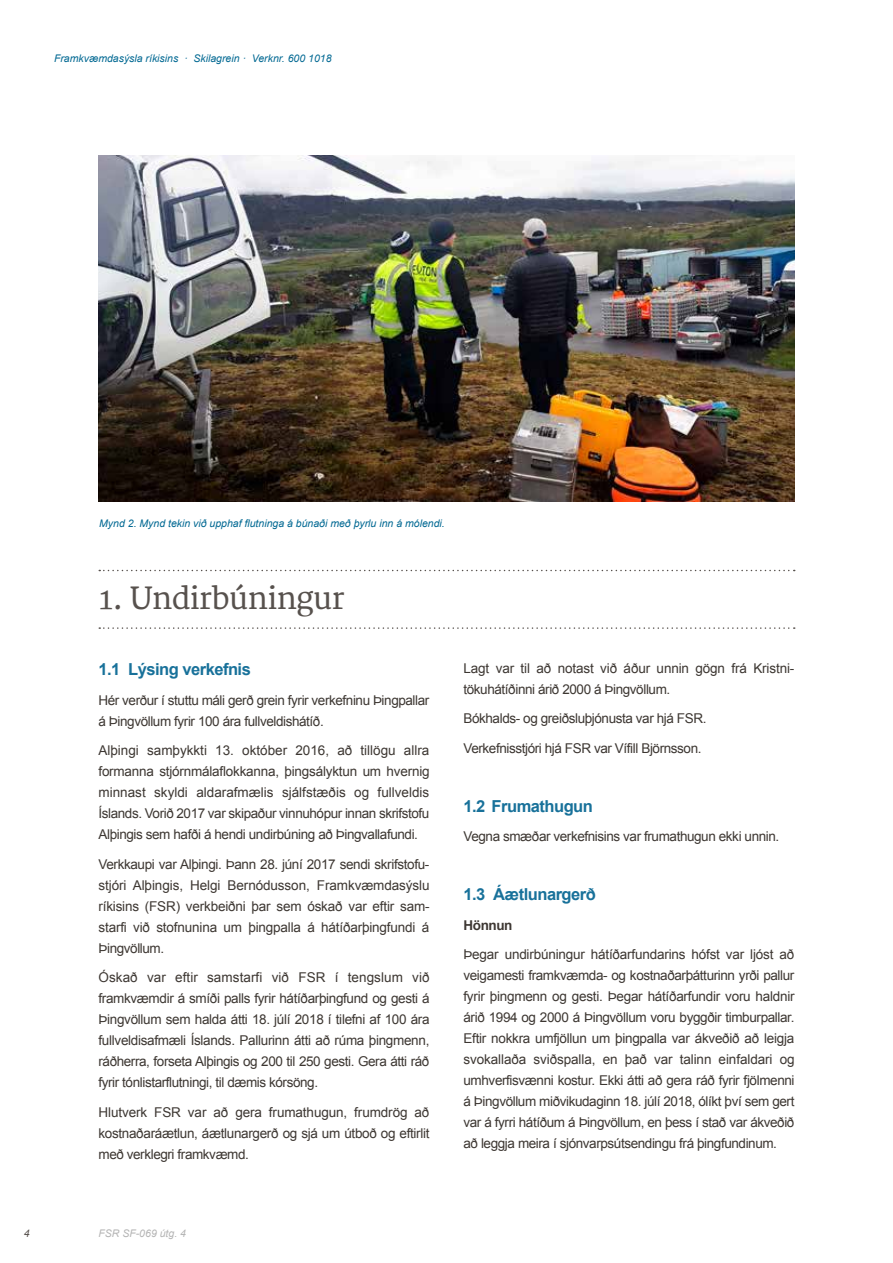
<style>
.page{position:relative;width:893px;height:1263px;background:#fff}
.page>*{position:absolute;margin:0;border:0;box-sizing:border-box;transform-origin:0 0}
.t1{font:30px "Merriweather";color:#57514d}
.t2{font:700 16.5px "Arial";letter-spacing:-.03em;color:#18719a}
.t3{font:13.5px/21px "Arial";letter-spacing:-.03em;color:#3d3732;text-align:justify}
.t4{font:13.5px/21px "Arial";letter-spacing:-.01em;color:#3d3732}
.t5{font:700 13.5px "Arial";letter-spacing:-.03em;color:#3d3732}
.t6{font:italic 10.5px "Arial";color:#006892}
.t7{font:italic 10.5px "Arial";color:#b4b4b4}
.t8{font:italic 10.5px "Arial";color:#57514d}
</style>
<div class="page">
<svg style="left:99px;top:627px;width:696px;height:2px"></svg>
<svg style="left:99px;top:570px;width:696px;height:1px"></svg>
<img style="left:98px;top:155px;width:696px;height:347px">
<p class="t6" style="left:54px;top:51px;width:279px">Framkvæmdasýsla ríkisins · Skilagrein · Verknr. 600 1018</p>
<p class="t8" style="left:24px;top:1227px;width:7px">4</p>
<p class="t6" style="left:99px;top:516px;width:347px">Mynd 2. Mynd tekin við upphaf flutninga á búnaði með þyrlu inn á mólendi.</p>
<h1 class="t1" style="left:99px;top:573px;width:247px">1. Undirbúningur</h1>
<p class="t2" style="left:98px;top:658px;width:154px">1.1 Lýsing verkefnis</p>
<p class="t3" style="left:98px;top:689px;width:332px">Hér verður í stuttu máli gerð grein fyrir verkefninu Þingpallar á Þingvöllum fyrir 100 ára fullveldishátíð.</p>
<p class="t3" style="left:98px;top:740px;width:333px">Alþingi samþykkti 13. október 2016, að tillögu allra formanna stjórnmálaflokkanna, þingsályktun um hvernig minnast skyldi aldarafmælis sjálfstæðis og fullveldis Íslands. Vorið 2017 var skipaður vinnuhópur innan skrifstofu Alþingis sem hafði á hendi undirbúning að Þingvallafundi.</p>
<p class="t3" style="left:98px;top:853px;width:333px">Verkkaupi var Alþingi. Þann 28. júní 2017 sendi skrifstofu&shy;stjóri Alþingis, Helgi Bernódusson, Framkvæmdasýslu ríkisins (FSR) verkbeiðni þar sem óskað var eftir sam&shy;starfi við stofnunina um þingpalla á hátíðarþingfundi á Þingvöllum.</p>
<p class="t3" style="left:98px;top:967px;width:333px">Óskað var eftir samstarfi við FSR í tengslum við framkvæmdir á smíði palls fyrir hátíðarþingfund og gesti á Þingvöllum sem halda átti 18. júlí 2018 í tilefni af 100 ára fullveldisafmæli Íslands. Pallurinn átti að rúma þingmenn, ráðherra, forseta Alþingis og 200 til 250 gesti. Gera átti ráð fyrir tónlistarflutningi, til dæmis kórsöng.</p>
<p class="t3" style="left:98px;top:1101px;width:333px">Hlutverk FSR var að gera frumathugun, frumdrög að kostnaðaráætlun, áætlunargerð og sjá um útboð og eftirlit með verklegri framkvæmd.</p>
<p class="t4" style="left:463px;top:658px;width:332px">Lagt var til að notast við áður unnin gögn frá Kristni&shy;tökuhátíðinni árið 2000 á Þingvöllum.</p>
<p class="t3" style="left:463px;top:704px;width:244px;line-height:29.5px">Bókhalds- og greiðsluþjónusta var hjá FSR.<br>Verkefnisstjóri hjá FSR var Vífill Björnsson.</p>
<p class="t2" style="left:463px;top:795px;width:131px">1.2 Frumathugun</p>
<p class="t3" style="left:463px;top:826px;width:317px">Vegna smæðar verkefnisins var frumathugun ekki unnin.</p>
<p class="t2" style="left:463px;top:883px;width:134px">1.3 Áætlunargerð</p>
<p class="t5" style="left:463px;top:916px;width:50px">Hönnun</p>
<p class="t3" style="left:463px;top:944px;width:333px">Þegar undirbúningur hátíðarfundarins hófst var ljóst að veigamesti framkvæmda- og kostnaðarþátturinn yrði pallur fyrir þingmenn og gesti. Þegar hátíðarfundir voru haldnir árið 1994 og 2000 á Þingvöllum voru byggðir timburpallar.<br>Eftir nokkra umfjöllun um þingpalla var ákveðið að leigja svokallaða sviðspalla, en það var talinn einfaldari og umhverfisvænni kostur. Ekki átti að gera ráð fyrir fjölmenni á Þingvöllum miðvikudaginn 18. júlí 2018, ólíkt því sem gert var á fyrri hátíðum á Þingvöllum, en þess í stað var ákveðið að leggja meira í sjónvarpsútsendingu frá þingfundinum.</p>
<p class="t7" style="left:98px;top:1227px;width:89px">FSR SF-069 útg. 4</p>
</div>
